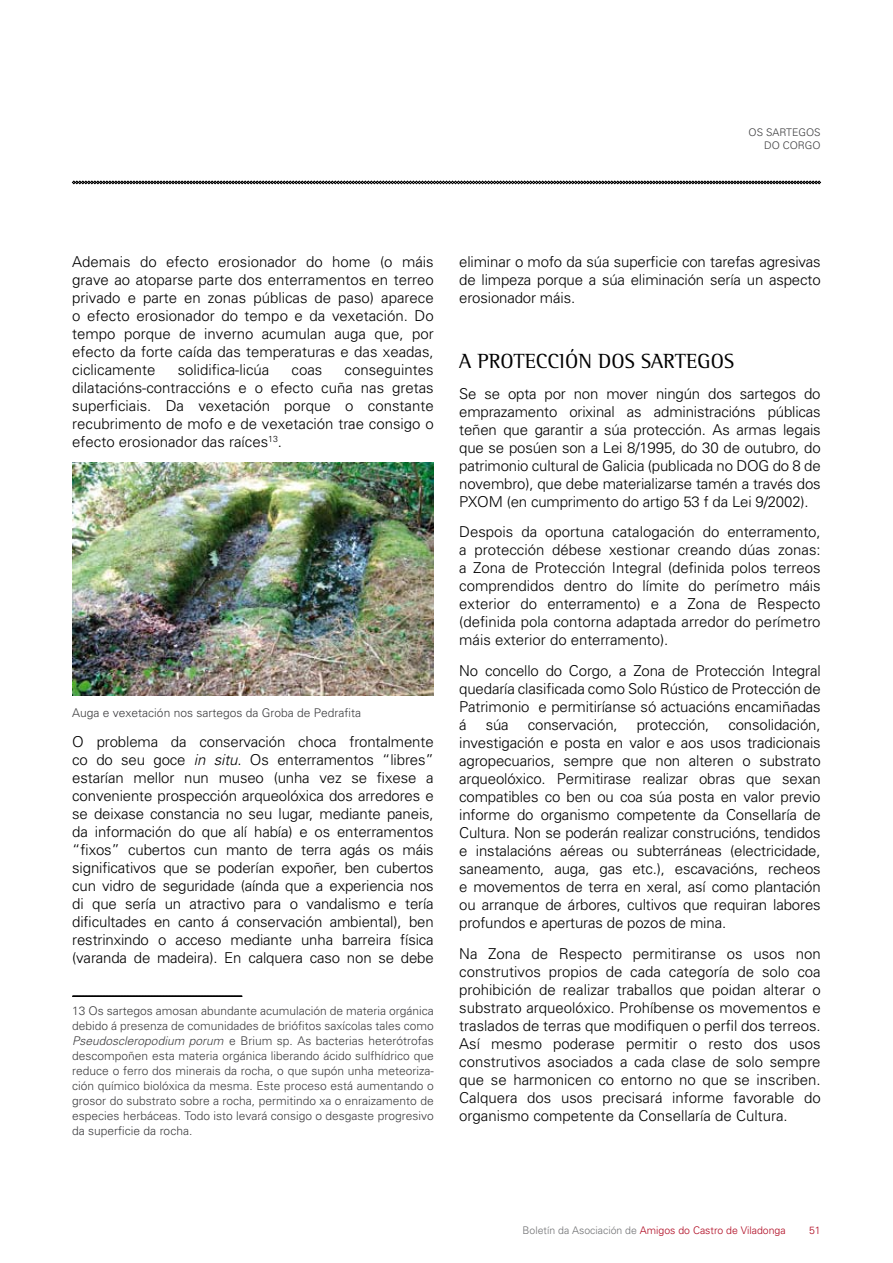
<style>
.page{position:relative;width:893px;height:1263px;background:#fff}
.page>*{position:absolute;margin:0;border:0;box-sizing:border-box;transform-origin:0 0}
.t1{font:21px "Rotis Semi Serif";color:#000}
.t2{font:300 15px/18px "Univers";letter-spacing:-.01em;color:#000;text-align:justify}
.t3{font:300 12px/15px "Univers";color:#3e3e40;text-align:justify}
.t4{font:300 10.5px "Univers";color:#af071f}
.t5{font:300 10.5px/12.8px "Univers";color:#3e3e40;text-align:right}
.s1{font-style:italic}
.s2{color:#707173}
</style>
<div class="page">
<svg style="left:72px;top:181px;width:749px;height:3px;background:#424242"></svg>
<img style="left:72px;top:462px;width:362px;height:233px">
<svg style="left:72px;top:995px;width:171px;height:2px"></svg>
<p class="t5" style="left:748px;top:126px;width:74px">OS SARTEGOS<br>DO CORGO</p>
<p class="t2" style="left:72px;top:253px;width:363px">Ademais do efecto erosionador do home (o máis grave ao atoparse parte dos enterramentos en terreo privado e parte en zonas públicas de paso) aparece o efecto erosionador do tempo e da vexetación. Do tempo porque de inverno acumulan auga que, por efecto da forte caída das temperaturas e das xeadas, ciclicamente</p>
<p class="t2" style="left:178px;top:361px;width:93px">solidifica-licúa</p>
<p class="t2" style="left:292px;top:361px;width:32px">coas</p>
<p class="t2" style="left:72px;top:361px;width:363px;text-indent:272px">conseguintes dilatacións-contraccións e o efecto cuña nas gretas superficiais. Da vexetación porque o constante recubrimento de mofo e de vexetación trae consigo o efecto erosionador das raíces<sup>13</sup>.</p>
<p class="t3" style="left:72px;top:704px;width:290px">Auga e vexetación nos sartegos da Groba de Pedrafita</p>
<p class="t2" style="left:72px;top:732px;width:363px">O problema da conservación choca frontalmente co do seu goce <span class="s1">in situ</span>. Os enterramentos “libres” estarían mellor nun museo (unha vez se fixese a conveniente prospección arqueolóxica dos arredores e se deixase constancia no seu lugar, mediante paneis, da información do que alí había) e os enterramentos “fixos” cubertos cun manto de terra agás os máis significativos que se poderían expoñer, ben cubertos cun vidro de seguridade (aínda que a experiencia nos di que sería un atractivo para o vandalismo e tería dificultades en canto á conservación ambiental), ben restrinxindo o acceso mediante unha barreira física (varanda de madeira). En calquera caso non se debe</p>
<p class="t3" style="left:72px;top:1003px;width:363px">13 Os sartegos amosan abundante acumulación de materia orgánica debido á presenza de comunidades de briófitos saxícolas tales como <span class="s1">Pseudoscleropodium porum</span> e Brium sp. As bacterias heterótrofas descompoñen esta materia orgánica liberando ácido sulfhídrico que reduce o ferro dos minerais da rocha, o que supón unha meteoriza&shy;ción químico biolóxica da mesma. Este proceso está aumentando o grosor do substrato sobre a rocha, permitindo xa o enraizamento de especies herbáceas. Todo isto levará consigo o desgaste progresivo da superficie da rocha.</p>
<p class="t2" style="left:459px;top:253px;width:363px">eliminar o mofo da súa superficie con tarefas agresivas de limpeza porque a súa eliminación sería un aspecto erosionador máis.</p>
<h1 class="t1" style="left:459px;top:348px;width:276px">A PROTECCIÓN DOS SARTEGOS</h1>
<p class="t2" style="left:459px;top:384px;width:363px">Se se opta por non mover ningún dos sartegos do emprazamento orixinal as administracións públicas teñen que garantir a súa protección. As armas legais que se posúen son a Lei 8/1995, do 30 de outubro, do patrimonio cultural de Galicia (publicada no DOG do 8 de novembro), que debe materializarse tamén a través dos PXOM (en cumprimento do artigo 53 f da Lei 9/2002).</p>
<p class="t2" style="left:459px;top:523px;width:363px">Despois da oportuna catalogación do enterramento, a protección débese xestionar creando dúas zonas: a Zona de Protección Integral (definida polos terreos comprendidos dentro do límite do perímetro máis exterior do enterramento) e a Zona de Respecto (definida pola contorna adaptada arredor do perímetro máis exterior do enterramento).</p>
<p class="t2" style="left:459px;top:661px;width:363px">No concello do Corgo, a Zona de Protección Integral quedaría clasificada como Solo Rústico de Protección de Patrimonio e permitiríanse só actuacións encamiñadas á</p>
<p class="t2" style="left:459px;top:715px;width:363px;text-indent:269px">consolidación, investigación e posta en valor e aos usos tradicionais agropecuarios, sempre que non alteren o substrato arqueolóxico. Permitirase realizar obras que sexan compatibles co ben ou coa súa posta en valor previo informe do organismo competente da Consellaría de Cultura. Non se poderán realizar construcións, tendidos e instalacións aéreas ou subterráneas (electricidade, saneamento, auga, gas etc.), escavacións, recheos e movementos de terra en xeral, así como plantación ou arranque de árbores, cultivos que requiran labores profundos e aperturas de pozos de mina.</p>
<p class="t2" style="left:459px;top:944px;width:363px">Na Zona de Respecto permitiranse os usos non construtivos propios de cada categoría de solo coa prohibición de realizar traballos que poidan alterar o substrato arqueolóxico. Prohíbense os movementos e traslados de terras que modifiquen o perfil dos terreos.<br>Así mesmo poderase permitir o resto dos usos construtivos asociados a cada clase de solo sempre que se harmonicen co entorno no que se inscriben.<br>Calquera dos usos precisará informe favorable do organismo competente da Consellaría de Cultura.</p>
<p class="t2" style="left:486px;top:715px;width:25px">súa</p>
<p class="t2" style="left:528px;top:715px;width:91px">conservación,</p>
<p class="t2" style="left:637px;top:715px;width:74px">protección,</p>
<p class="t4" style="left:523px;top:1223px;width:264px"><span class="s2">Boletín da Asociación de</span> Amigos do Castro de Viladonga</p>
<p class="t4" style="left:809px;top:1223px;width:13px">51</p>
</div>
